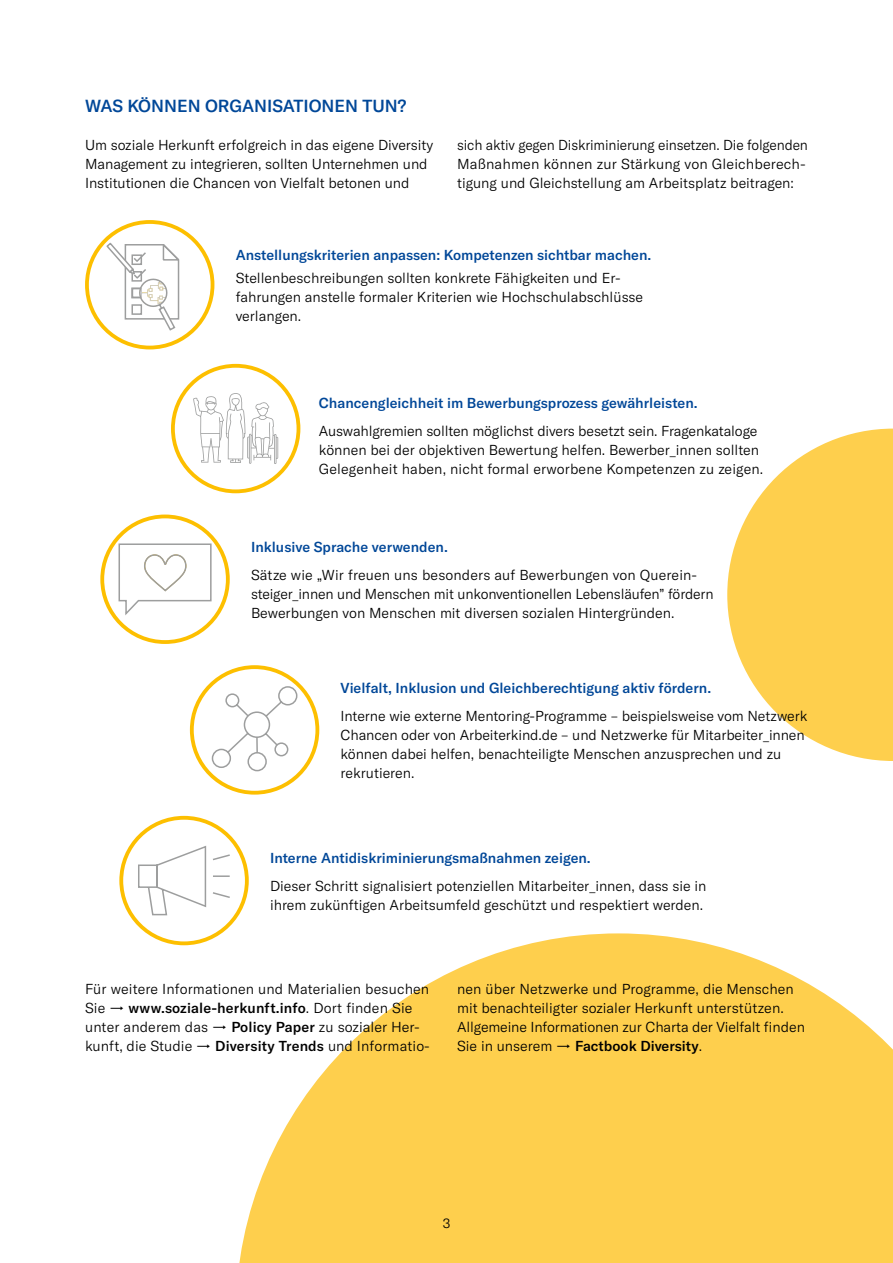
<style>
.page{position:relative;width:893px;height:1263px;background:#fff}
.page>*{position:absolute;margin:0;border:0;box-sizing:border-box;transform-origin:0 0}
.t1{font:500 17.25px "GT America";color:#004798}
.t2{font:300 14.25px/19px "GT America";color:#000}
.t3{font:500 14.25px "GT America";color:#004798}
.t4{font:300 13.5px "GT America";color:#000}
.s1{font-weight:500}
</style>
<div class="page">
<svg style="left:239px;top:933px;width:654px;height:330px;fill:#fecf4d"></svg>
<svg style="left:727px;top:429px;width:166px;height:332px;fill:#fecf4d"></svg>
<div style="left:171px;top:364px;width:129px;height:129px;border:4px solid #fdbf00;border-radius:50%"></div>
<svg style="left:193px;top:393px;width:85px;height:71px"></svg>
<div style="left:85px;top:220px;width:129px;height:129px;border:4px solid #fdbf00;border-radius:50%"></div>
<svg style="left:105px;top:241px;width:75px;height:91px"></svg>
<div style="left:100px;top:514px;width:130px;height:130px;border:4px solid #fdbf00;border-radius:50%"></div>
<svg style="left:118px;top:543px;width:94px;height:72px"></svg>
<div style="left:190px;top:665px;width:129px;height:130px;border:4px solid #fdbf00;border-radius:50%"></div>
<svg style="left:211px;top:685px;width:87px;height:87px"></svg>
<div style="left:119px;top:816px;width:130px;height:129px;border:4px solid #fdbf00;border-radius:50%"></div>
<svg style="left:138px;top:846px;width:92px;height:70px"></svg>
<p class="t1" style="left:85px;top:95px;width:323px">WAS KÖNNEN ORGANISATIONEN TUN?</p>
<p class="t2" style="left:85px;top:135px;width:350px">Um soziale Herkunft erfolgreich in das eigene Diversity<br>Management zu integrieren, sollten Unternehmen und<br>Institutionen die Chancen von Vielfalt betonen und</p>
<p class="t2" style="left:457px;top:135px;width:352px">sich aktiv gegen Diskriminierung einsetzen. Die folgenden<br>Maßnahmen können zur Stärkung von Gleichberech&shy;tigung und Gleichstellung am Arbeitsplatz beitragen:</p>
<p class="t3" style="left:236px;top:246px;width:417px">Anstellungskriterien anpassen: Kompetenzen sichtbar machen.</p>
<p class="t2" style="left:236px;top:269px;width:409px">Stellenbeschreibungen sollten konkrete Fähigkeiten und Er&shy;fahrungen anstelle formaler Kriterien wie Hochschulabschlüsse verlangen.</p>
<p class="t3" style="left:319px;top:395px;width:380px">Chancengleichheit im Bewerbungsprozess gewährleisten.</p>
<p class="t2" style="left:319px;top:421px;width:446px">Auswahlgremien sollten möglichst divers besetzt sein. Fragenkataloge können bei der objektiven Bewertung helfen. Bewerber_innen sollten<br>Gelegenheit haben, nicht formal erworbene Kompetenzen zu zeigen.</p>
<p class="t3" style="left:251px;top:538px;width:198px">Inklusive Sprache verwenden.</p>
<p class="t2" style="left:251px;top:565px;width:464px">Sätze wie „Wir freuen uns besonders auf Bewerbungen von Querein&shy;steiger_innen und Menschen mit unkonventionellen Lebensläufen” fördern<br>Bewerbungen von Menschen mit diversen sozialen Hintergründen.</p>
<p class="t3" style="left:341px;top:680px;width:372px">Vielfalt, Inklusion und Gleichberechtigung aktiv fördern.</p>
<p class="t2" style="left:341px;top:706px;width:468px">Interne wie externe Mentoring-Programme – beispielsweise vom Netzwerk Chancen oder von Arbeiterkind.de – und Netzwerke für Mitarbeiter_innen können dabei helfen, benachteiligte Menschen anzusprechen und zu rekrutieren.</p>
<p class="t3" style="left:270px;top:849px;width:322px">Interne Antidiskriminierungsmaßnahmen zeigen.</p>
<p class="t2" style="left:270px;top:876px;width:438px">Dieser Schritt signalisiert potenziellen Mitarbeiter_innen, dass sie in ihrem zukünftigen Arbeitsumfeld geschützt und respektiert werden.</p>
<p class="t2" style="left:85px;top:979px;width:346px">Für weitere Informationen und Materialien besuchen Sie <span class="s1">→ www.soziale-herkunft.info</span>. Dort finden Sie unter anderem das <span class="s1">→ Policy Paper</span> zu sozialer Her&shy;kunft, die Studie <span class="s1">→ Diversity Trends</span> und Informatio-</p>
<p class="t2" style="left:457px;top:979px;width:349px">nen über Netzwerke und Programme, die Menschen mit benachteiligter sozialer Herkunft unterstützen.<br>Allgemeine Informationen zur Charta der Vielfalt finden Sie in unserem <span class="s1">→ Factbook Diversity</span>.</p>
<p class="t4" style="left:443px;top:1215px;width:9px">3</p>
</div>
